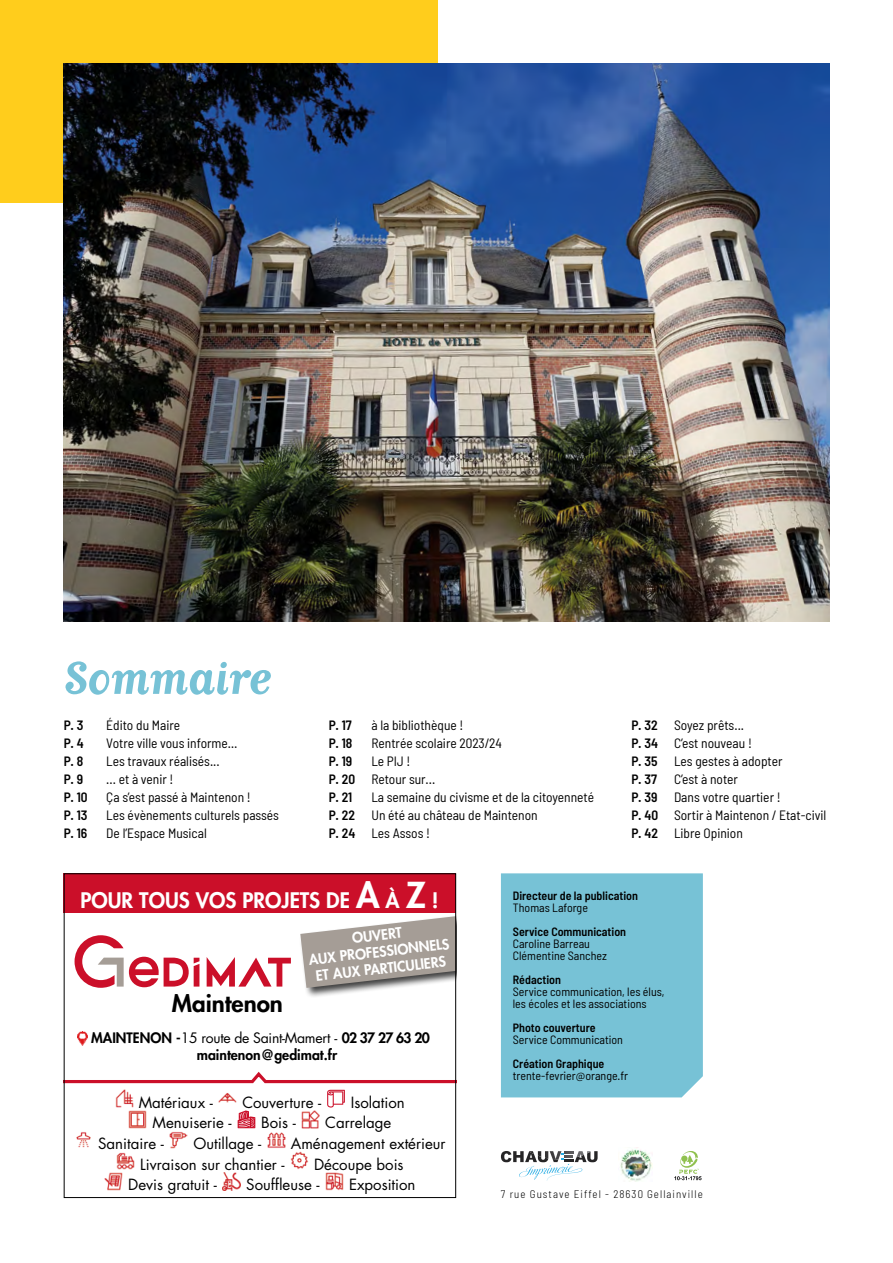
<style>
.page{position:relative;width:893px;height:1263px;background:#fff}
.page>*{position:absolute;margin:0;border:0;box-sizing:border-box;transform-origin:0 0}
.t1{font:700 64.95px "Matrix Script";letter-spacing:-.01em;color:#77c2d6}
.t2{font:800 23.25px "Futura Std";color:#000;scale:1.04 1}
.t3{font:800 20.85px "Futura Std";color:#fff}
.t4{font:15px "Futura Std";color:#000}
.t5{font:800 13.95px/16.8px "Futura Std";color:#000}
.t6{font:800 13.95px/16.8px "Futura Std";color:#fff;text-align:center}
.t7{font:semi-condensed 13.5px/18px "Barlow";color:#000}
.t8{font:600 semi-condensed 13.5px "Barlow";color:#000}
.t9{font:semi-condensed 12px/12px "Barlow";color:#000}
.t10{font:600 semi-condensed 12px "Barlow";color:#000}
.t11{font:300 semi-condensed 10.95px "Barlow";letter-spacing:.095em;color:#000}
.s1{font-weight:600}
.s2{font-size:34.8px}
.s3{font-weight:400}
</style>
<div class="page">
<svg style="left:207px;top:957px;width:84px;height:30px"></svg>
<svg style="left:75px;top:935px;width:124px;height:53px"></svg>
<div style="left:64px;top:873px;width:392px;height:40px;background:#cb0f29"></div>
<img style="left:78px;top:1031px;width:9px;height:15px">
<img style="left:76px;top:1132px;width:15px;height:16px">
<img style="left:170px;top:1131px;width:18px;height:18px">
<img style="left:267px;top:1132px;width:18px;height:16px">
<img style="left:117px;top:1152px;width:17px;height:18px">
<img style="left:291px;top:1152px;width:17px;height:17px">
<img style="left:105px;top:1173px;width:17px;height:17px">
<img style="left:223px;top:1173px;width:17px;height:17px">
<img style="left:325px;top:1173px;width:18px;height:17px">
<svg style="left:66px;top:1071px;width:388px;height:57px"></svg>
<div style="left:299px;top:914px;width:157px;height:85px;background:#000;opacity:.75"></div>
<svg style="left:300px;top:916px;width:154px;height:72px"></svg>
<div style="left:64px;top:873px;width:392px;height:325px;border:1px solid #000"></div>
<div style="left:0;top:0;width:437px;height:203px;background:#ffcd1c"></div>
<div style="left:501px;top:873px;width:202px;height:224px;background:#77c2d6"></div>
<svg style="left:501px;top:1151px;width:97px;height:30px"></svg>
<img style="left:620px;top:1147px;width:33px;height:35px">
<svg style="left:674px;top:1151px;width:27px;height:29px"></svg>
<img style="left:64px;top:64px;width:765px;height:558px">
<h1 class="t1" style="left:64px;top:651px;width:209px">Sommaire</h1>
<p class="t8" style="left:64px;top:717px;width:21px">P. 3</p>
<p class="t7" style="left:106px;top:716px;width:75px">Édito du Maire</p>
<p class="t8" style="left:64px;top:735px;width:21px">P. 4</p>
<p class="t7" style="left:106px;top:734px;width:133px">Votre ville vous informe…</p>
<p class="t8" style="left:64px;top:753px;width:21px">P. 8</p>
<p class="t7" style="left:106px;top:752px;width:115px">Les travaux réalisés...</p>
<p class="t8" style="left:64px;top:771px;width:21px">P. 9</p>
<p class="t7" style="left:106px;top:770px;width:69px">... et à venir !</p>
<p class="t8" style="left:64px;top:789px;width:25px">P. 10</p>
<p class="t7" style="left:106px;top:788px;width:146px">Ça s’est passé à Maintenon !</p>
<p class="t8" style="left:64px;top:807px;width:25px">P. 13</p>
<p class="t7" style="left:106px;top:806px;width:174px">Les évènements culturels passés</p>
<p class="t8" style="left:64px;top:825px;width:25px">P. 16</p>
<p class="t7" style="left:106px;top:824px;width:102px">De l’Espace Musical</p>
<p class="t8" style="left:329px;top:717px;width:24px">P. 17</p>
<p class="t7" style="left:371px;top:716px;width:94px">à la bibliothèque !</p>
<p class="t8" style="left:329px;top:735px;width:25px">P. 18</p>
<p class="t7" style="left:371px;top:734px;width:132px">Rentrée scolaire 2023/24</p>
<p class="t8" style="left:329px;top:753px;width:25px">P. 19</p>
<p class="t7" style="left:329px;top:752px;width:108px;text-indent:43px">Le PIJ !<br><span class="s1">P. 20</span> Retour sur...<br><span class="s1">P. 21</span></p>
<p class="t7" style="left:329px;top:788px;width:267px;text-indent:43px">La semaine du civisme et de la citoyenneté<br><span class="s1">P. 22</span> Un été au château de Maintenon<br><span class="s1">P. 24</span> Les Assos !</p>
<p class="t7" style="left:631px;top:716px;width:153px"><span class="s1">P. 32</span> Soyez prêts...<br><span class="s1">P. 34</span> C’est nouveau !<br><span class="s1">P. 35</span> Les gestes à adopter<br><span class="s1">P. 37</span></p>
<p class="t7" style="left:631px;top:770px;width:196px;text-indent:43px">C’est à noter<br><span class="s1">P. 39</span> Dans votre quartier !<br><span class="s1">P. 40</span> Sortir à Maintenon / Etat-civil<br><span class="s1">P. 42</span> Libre Opinion</p>
<h3 class="t3" style="left:80px;top:887px;width:360px">POUR TOUS VOS PROJETS DE <span class="s2">A</span> À <span class="s2">Z</span> !</h3>
<h2 class="t2" style="left:172px;top:988px;width:108px">Maintenon</h2>
<p class="t6" style="left:306px;top:934px;width:143px;rotate:-6deg">OUVERT<br>AUX PROFESSIONNELS<br>ET AUX PARTICULIERS</p>
<p class="t5" style="left:197px;top:1030px;width:234px;text-indent:-106px">MAINTENON -<span class="s3">15 route de Saint-Mamert -</span> 02 37 27 63 20 maintenon@gedimat.fr</p>
<p class="t4" style="left:139px;top:1092px;width:76px">Matériaux -</p>
<p class="t4" style="left:242px;top:1092px;width:80px">Couverture -</p>
<p class="t4" style="left:351px;top:1092px;width:56px">Isolation</p>
<p class="t4" style="left:153px;top:1113px;width:81px">Menuiserie -</p>
<p class="t4" style="left:261px;top:1113px;width:36px">Bois -</p>
<p class="t4" style="left:325px;top:1113px;width:67px">Carrelage</p>
<p class="t4" style="left:98px;top:1134px;width:67px">Sanitaire -</p>
<p class="t4" style="left:193px;top:1134px;width:70px">Outillage -</p>
<p class="t4" style="left:291px;top:1134px;width:156px">Aménagement extérieur</p>
<p class="t4" style="left:140px;top:1154px;width:146px">Livraison sur chantier -</p>
<p class="t4" style="left:314px;top:1154px;width:91px">Découpe bois</p>
<p class="t4" style="left:128px;top:1175px;width:90px">Devis gratuit -</p>
<p class="t4" style="left:246px;top:1175px;width:75px">Souffleuse -</p>
<p class="t4" style="left:349px;top:1175px;width:68px">Exposition</p>
<p class="t10" style="left:513px;top:888px;width:127px">Directeur de la publication</p>
<p class="t9" style="left:513px;top:902px;width:77px">Thomas Laforge</p>
<p class="t10" style="left:513px;top:924px;width:115px">Service Communication</p>
<p class="t9" style="left:513px;top:938px;width:96px">Caroline Barreau<br>Clémentine Sanchez</p>
<p class="t10" style="left:513px;top:972px;width:50px">Rédaction</p>
<p class="t9" style="left:513px;top:986px;width:153px">Service communication, les élus, les écoles et les associations</p>
<p class="t10" style="left:513px;top:1020px;width:84px">Photo couverture</p>
<p class="t9" style="left:513px;top:1034px;width:112px">Service Communication</p>
<p class="t10" style="left:513px;top:1056px;width:93px">Création Graphique</p>
<p class="t9" style="left:513px;top:1070px;width:117px">trente-fevrier@orange.fr</p>
<p class="t11" style="left:501px;top:1187px;width:203px">7 rue Gustave Eiffel - 28630 Gellainville</p>
</div>
